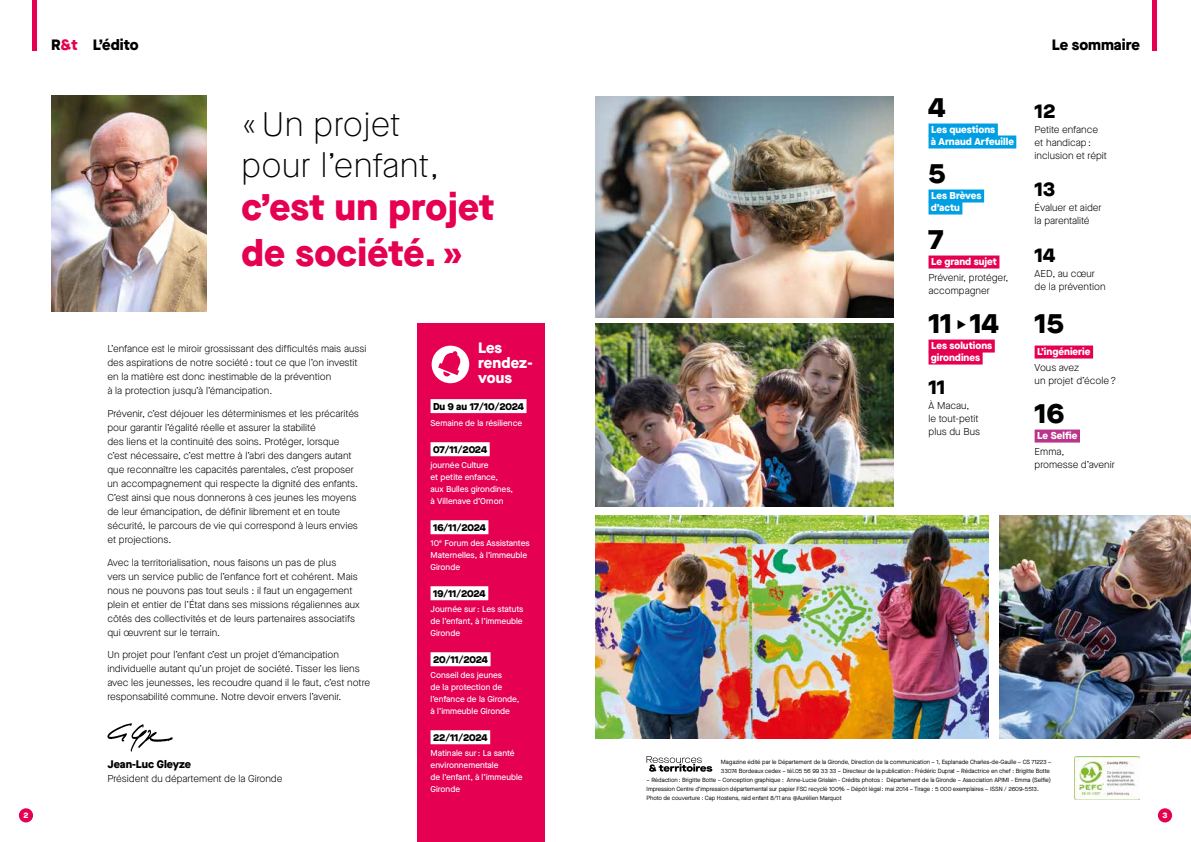
<style>
.page{position:relative;width:1191px;height:842px;background:#fff}
.page>*{position:absolute;margin:0;border:0;box-sizing:border-box;transform-origin:0 0}
.t1{font:800 37px/46px "Maison Neue";letter-spacing:.01em;color:#e50051}
.t2{font:100 34px/41px "Maison Neue";letter-spacing:.01em;color:#000}
.t3{font:800 28px "Maison Neue";color:#000}
.t4{font:800 20px "Maison Neue";letter-spacing:-.015em;color:#000}
.t5{font:800 15px "Maison Neue";color:#000}
.t6{font:800 15px/15px "Maison Neue";letter-spacing:.005em;color:#fff}
.t7{font:800 11px "Maison Neue";color:#000}
.t8{font:300 10px/14px "Maison Neue";color:#000}
.t9{font:800 10px/12px "Maison Neue";color:#fff}
.t10{font:800 10px "Maison Neue";letter-spacing:-.015em;color:#000}
.t11{font:500 8.5px/12px "Maison Neue";color:#fff}
.t12{font:800 8px "Maison Neue";color:#fff}
.t13{font:6px/9px "Maison Neue";letter-spacing:-.01em;color:#000}
.s1{color:#e50051}
</style>
<div class="page">
<img style="left:595px;top:516px;width:393px;height:222px">
<div style="left:999px;top:514px;width:192px;height:224px;background:#000;opacity:.1"></div>
<svg style="left:107px;top:723px;width:66px;height:29px"></svg>
<div style="left:417px;top:324px;width:127px;height:518px;background:#e50051"></div>
<div style="left:431px;top:346px;width:38px;height:37px;background:#fff;border-radius:50%"></div>
<svg style="left:438px;top:351px;width:23px;height:26px"></svg>
<div style="left:928px;top:124px;width:69px;height:13px;background:#009fe3"></div>
<div style="left:928px;top:136px;width:88px;height:13px;background:#009fe3"></div>
<div style="left:928px;top:190px;width:56px;height:13px;background:#009fe3"></div>
<div style="left:928px;top:202px;width:34px;height:13px;background:#009fe3"></div>
<div style="left:928px;top:256px;width:71px;height:13px;background:#e50051"></div>
<div style="left:928px;top:340px;width:66px;height:13px;background:#e50051"></div>
<div style="left:928px;top:352px;width:54px;height:13px;background:#e50051"></div>
<div style="left:1034px;top:346px;width:59px;height:13px;background:#e50051"></div>
<div style="left:1034px;top:430px;width:46px;height:13px;background:#b9348b"></div>
<div style="left:594px;top:95px;width:300px;height:222px;background:#000;opacity:.1"></div>
<svg style="left:646px;top:756px;width:66px;height:16px"></svg>
<img style="left:595px;top:324px;width:298px;height:183px">
<div style="left:430px;top:399px;width:96px;height:14px;background:#fff"></div>
<div style="left:430px;top:442px;width:60px;height:14px;background:#fff"></div>
<div style="left:430px;top:520px;width:58px;height:14px;background:#fff"></div>
<div style="left:430px;top:586px;width:58px;height:14px;background:#fff"></div>
<div style="left:430px;top:652px;width:60px;height:14px;background:#fff"></div>
<div style="left:430px;top:730px;width:60px;height:14px;background:#fff"></div>
<img style="left:1074px;top:756px;width:65px;height:44px">
<img style="left:51px;top:96px;width:155px;height:216px">
<div style="left:19px;top:808px;width:14px;height:14px;background:#e50051;border-radius:50%"></div>
<div style="left:1157px;top:808px;width:15px;height:14px;background:#e50051;border-radius:50%"></div>
<div style="left:1151px;top:0;width:5px;height:51px;background:#e50051"></div>
<div style="left:32px;top:0;width:5px;height:51px;background:#e50051"></div>
<h3 class="t5" style="left:51px;top:34px;width:89px">R<span class="s1">&amp;t</span> L’édito</h3>
<h3 class="t5" style="left:1051px;top:34px;width:90px">Le sommaire</h3>
<h2 class="t2" style="left:241px;top:104px;width:199px">«Un projet pour l’enfant,</h2>
<h1 class="t1" style="left:241px;top:183px;width:254px">c’est un projet de société.»</h1>
<p class="t8" style="left:107px;top:342px;width:260px">L’enfance est le miroir grossissant des difficultés mais aussi des aspirations de notre société : tout ce que l’on investit en la matière est donc inestimable de la prévention<br>à la protection jusqu’à l’émancipation.</p>
<p class="t8" style="left:107px;top:406px;width:253px">Prévenir, c’est déjouer les déterminismes et les précarités pour garantir l’égalité réelle et assurer la stabilité<br>des liens et la continuité des soins. Protéger, lorsque c’est nécessaire, c’est mettre à l’abri des dangers autant que reconnaître les capacités parentales, c’est proposer un accompagnement qui respecte la dignité des enfants.<br>C’est ainsi que nous donnerons à ces jeunes les moyens de leur émancipation, de définir librement et en toute sécurité, le parcours de vie qui correspond à leurs envies et projections.</p>
<p class="t8" style="left:107px;top:555px;width:254px">Avec la territorialisation, nous faisons un pas de plus<br>vers un service public de l’enfance fort et cohérent. Mais nous ne pouvons pas tout seuls : il faut un engagement plein et entier de l’État dans ses missions régaliennes aux côtés des collectivités et de leurs partenaires associatifs qui œuvrent sur le terrain.</p>
<p class="t8" style="left:107px;top:647px;width:264px">Un projet pour l’enfant c’est un projet d’émancipation individuelle autant qu’un projet de société. Tisser les liens avec les jeunesses, les recoudre quand il le faut, c’est notre responsabilité commune. Notre devoir envers l’avenir.</p>
<p class="t7" style="left:107px;top:756px;width:85px">Jean-Luc Gleyze</p>
<p class="t8" style="left:107px;top:771px;width:177px">Président du département de la Gironde</p>
<h3 class="t6" style="left:478px;top:340px;width:56px">Les rendez&shy;vous</h3>
<p class="t10" style="left:433px;top:399px;width:92px">Du 9 au 17/10/2024</p>
<p class="t11" style="left:430px;top:417px;width:93px">Semaine de la résilience</p>
<p class="t10" style="left:433px;top:442px;width:56px">07/11/2024</p>
<p class="t11" style="left:430px;top:459px;width:84px">journée Culture<br>et petite enfance, aux Bulles girondines, à Villenave d’Ornon</p>
<p class="t10" style="left:433px;top:520px;width:54px">16/11/2024</p>
<p class="t11" style="left:430px;top:537px;width:101px">10<sup>e</sup> Forum des Assistantes<br>Maternelles, à l’immeuble<br>Gironde</p>
<p class="t10" style="left:433px;top:586px;width:54px">19/11/2024</p>
<p class="t11" style="left:430px;top:603px;width:94px;text-align:justify">Journée sur : Les statuts de l’enfant, à l’immeuble Gironde</p>
<p class="t10" style="left:433px;top:652px;width:56px">20/11/2024</p>
<p class="t11" style="left:430px;top:669px;width:90px">Conseil des jeunes<br>de la protection de l’enfance de la Gironde, à l’immeuble Gironde</p>
<p class="t10" style="left:433px;top:730px;width:56px">22/11/2024</p>
<p class="t11" style="left:430px;top:747px;width:94px">Matinale sur : La santé environnementale<br>de l’enfant, à l’immeuble<br>Gironde</p>
<h3 class="t3" style="left:928px;top:87px;width:19px">4</h3>
<p class="t9" style="left:930px;top:123px;width:85px">Les questions<br>à Arnaud Arfeuille</p>
<h3 class="t3" style="left:928px;top:153px;width:19px">5</h3>
<p class="t9" style="left:930px;top:189px;width:52px">Les Brèves d’actu</p>
<h3 class="t3" style="left:928px;top:219px;width:17px">7</h3>
<p class="t9" style="left:931px;top:255px;width:67px">Le grand sujet</p>
<p class="t8" style="left:928px;top:271px;width:81px;line-height:13px">Prévenir, protéger, accompagner</p>
<h3 class="t3" style="left:928px;top:303px;width:72px">11 14</h3>
<p class="t9" style="left:930px;top:339px;width:63px">Les solutions girondines</p>
<h3 class="t4" style="left:928px;top:372px;width:18px">11</h3>
<p class="t8" style="left:928px;top:399px;width:53px;line-height:13px">À Macau,<br>le tout-petit plus du Bus</p>
<h3 class="t4" style="left:1034px;top:96px;width:22px">12</h3>
<p class="t8" style="left:1034px;top:123px;width:74px;line-height:13px">Petite enfance et handicap : inclusion et répit</p>
<h3 class="t4" style="left:1034px;top:174px;width:22px">13</h3>
<p class="t8" style="left:1034px;top:201px;width:69px;line-height:13px">Évaluer et aider la parentalité</p>
<h3 class="t4" style="left:1034px;top:240px;width:22px">14</h3>
<p class="t8" style="left:1034px;top:267px;width:72px;line-height:13px">AED, au cœur de la prévention</p>
<h3 class="t3" style="left:1034px;top:303px;width:31px">15</h3>
<p class="t9" style="left:1037px;top:345px;width:55px">L’ingénierie</p>
<p class="t8" style="left:1034px;top:361px;width:83px;line-height:13px">Vous avez<br>un projet d’école ?</p>
<h3 class="t3" style="left:1034px;top:393px;width:31px">16</h3>
<p class="t9" style="left:1037px;top:429px;width:42px">Le Selfie</p>
<p class="t8" style="left:1034px;top:445px;width:82px;line-height:13px">Emma,<br>promesse d’avenir</p>
<p class="t13" style="left:721px;top:757px;width:332px">Magazine édité par le Département de la Gironde, Direction de la communication – 1, Esplanade Charles-de-Gaulle – CS 71223 –<br>33074 Bordeaux cedex – tél.05 56 99 33 33 – Directeur de la publication : Frédéric Duprat – Rédactrice en chef : Brigitte Botte</p>
<p class="t13" style="left:646px;top:775px;width:406px">– Rédaction : Brigitte Botte – Conception graphique : Anne-Lucie Grislain - Crédits photos : Département de la Gironde – Association APIMI - Emma (Selfie)<br>Impression Centre d’impression départemental sur papier FSC recyclé 100% – Dépôt légal : mai 2014 – Tirage : 5 000 exemplaires – ISSN / 2609-5513.<br>Photo de couverture : Cap Hostens, raid enfant 8/11 ans @Aurélien Marquot</p>
<p class="t12" style="left:23px;top:809px;width:6px">2</p>
<p class="t12" style="left:1162px;top:809px;width:7px">3</p>
</div>
